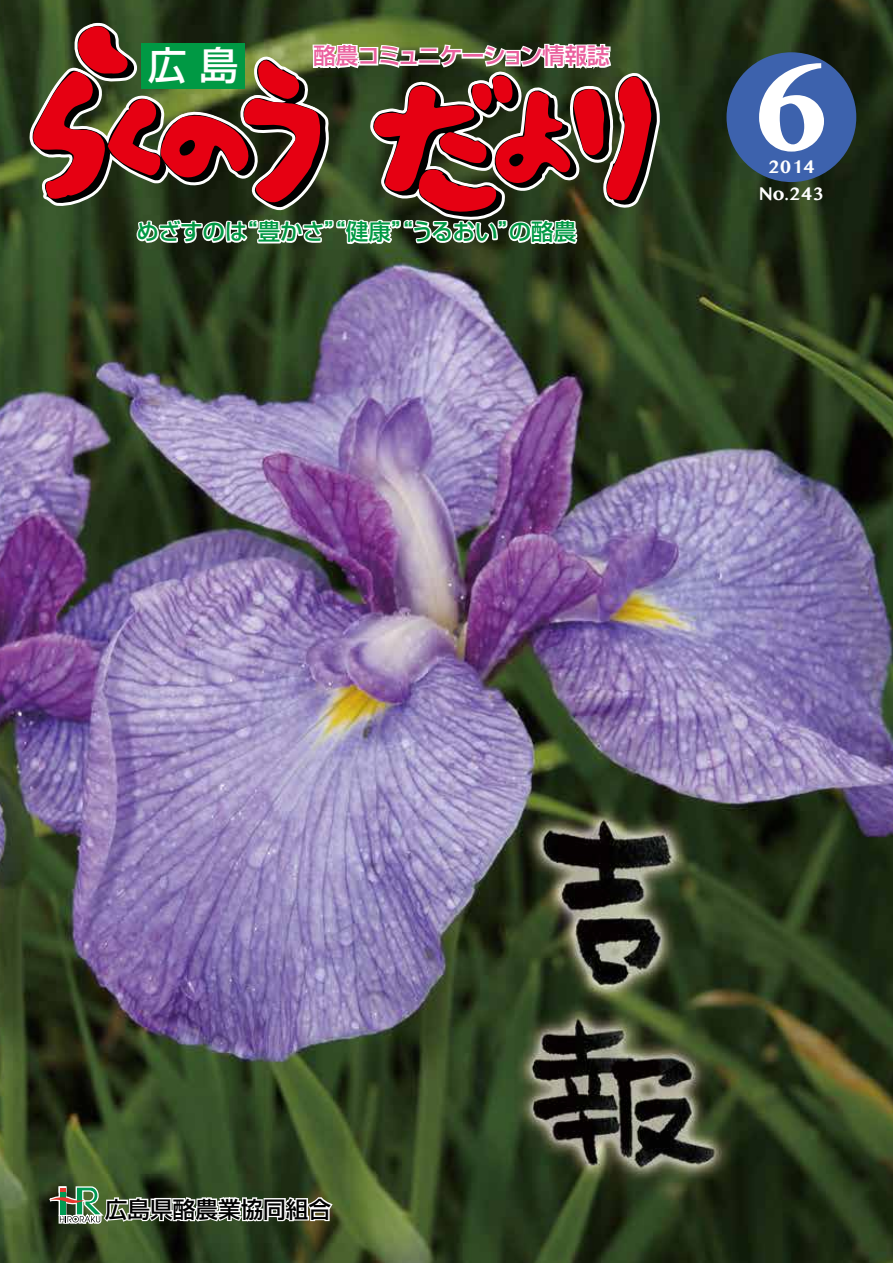
<style>
.page{position:relative;width:893px;height:1263px;background:#fff}
.page>*{position:absolute;margin:0;border:0;box-sizing:border-box;transform-origin:0 0}
.t1{font:700 123.9px "Malayalam MN";color:#fff}
.t2{font:500 38.85px "Shin Go Pro";color:#fff}
.t3{font:500 22.65px "Shin Go Pro";color:#000}
.t4{font:500 22.5px "Shin Go Pro";letter-spacing:-.01em;color:#094}
.t5{font:500 22.5px "Shin Go Pro";letter-spacing:-.035em;color:#ea609e}
.t6{font:700 18px/27.3px "Malayalam MN";color:#fff;text-align:center}
</style>
<div class="page">
<img style="left:0;top:0;width:893px;height:1263px">
<div style="left:726px;top:52px;width:130px;height:130px;background:#3d62ad;border-radius:50%"></div>
<svg style="left:46px;top:1185px;width:289px;height:42px"></svg>
<svg style="left:25px;top:21px;width:638px;height:226px;background:#724d3b"></svg>
<h2 class="t2" style="left:148px;top:33px;width:92px">広島</h2>
<p class="t5" style="left:313px;top:37px;width:298px">酪農コミュニケーション情報誌</p>
<p class="t4" style="left:137px;top:213px;width:112px">めざすのは</p>
<p class="t4" style="left:235px;top:213px;width:287px">“豊かさ”“健康”“うるおい”</p>
<p class="t4" style="left:509px;top:213px;width:69px">の酪農</p>
<h1 class="t1" style="left:751px;top:26px;width:81px">6</h1>
<p class="t6" style="left:759px;top:154px;width:67px">2014<br>No.243</p>
<p class="t3" style="left:105px;top:1190px;width:228px">広島県酪農業協同組合</p>
</div>
